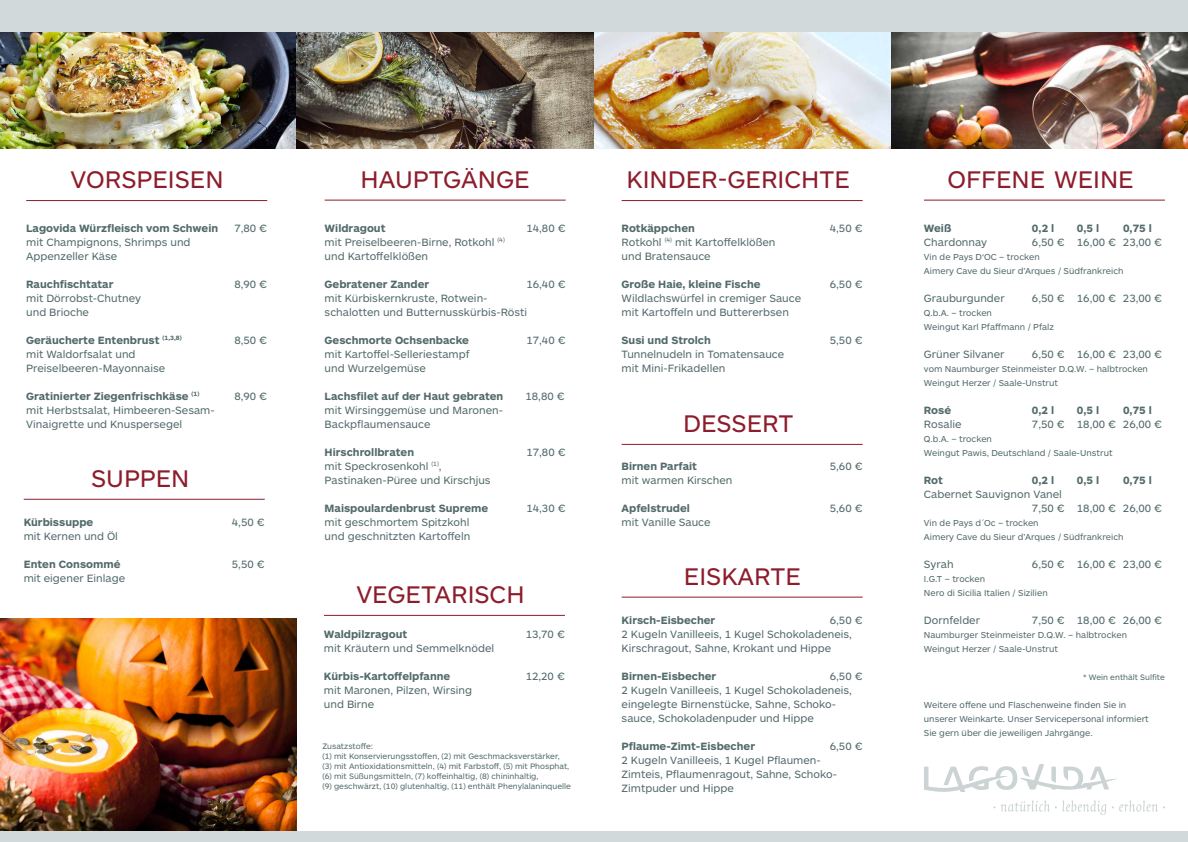
<style>
.page{position:relative;width:1188px;height:842px;background:#fff}
.page>*{position:absolute;margin:0;border:0;box-sizing:border-box;transform-origin:0 0}
.t1{font:25px "ARS Maquette Pro";color:#8d1d2c}
.t2{font:11px/14px "ARS Maquette Pro";color:#536a6b}
.t3{font:700 11px "ARS Maquette Pro";color:#536a6b}
.t4{font:9px/14px "ARS Maquette Pro";color:#536a6b}
.t5{font:8.2px/9.8px "ARS Maquette Pro";color:#536a6b}
</style>
<div class="page">
<img style="left:0;top:32px;width:1188px;height:116px">
<img style="left:0;top:618px;width:297px;height:214px">
<div style="left:0;top:0;width:1188px;height:32px;background:#d2d9da"></div>
<hr style="left:26px;top:200px;width:241px;height:1px;background:#8d1d2c">
<hr style="left:325px;top:200px;width:241px;height:1px;background:#8d1d2c">
<hr style="left:924px;top:200px;width:241px;height:1px;background:#8d1d2c">
<hr style="left:621px;top:200px;width:241px;height:1px;background:#8d1d2c">
<hr style="left:621px;top:444px;width:241px;height:1px;background:#8d1d2c">
<hr style="left:24px;top:499px;width:241px;height:1px;background:#8d1d2c">
<hr style="left:324px;top:615px;width:241px;height:1px;background:#8d1d2c">
<hr style="left:621px;top:597px;width:241px;height:1px;background:#8d1d2c">
<div style="left:0;top:832px;width:1188px;height:10px;background:#d2d9da"></div>
<svg style="left:924px;top:764px;width:241px;height:51px"></svg>
<h1 class="t1" style="left:71px;top:163px;width:154px">Vorspeisen</h1>
<h1 class="t1" style="left:360px;top:163px;width:153px">Hauptgänge</h1>
<h1 class="t1" style="left:947px;top:163px;width:184px">offene Weine</h1>
<p class="t3" style="left:26px;top:221px;width:193px">Lagovida Würzfleisch vom Schwein</p>
<p class="t2" style="left:234px;top:221px;width:34px">7,80 €</p>
<p class="t2" style="left:26px;top:235px;width:166px">mit Champignons, Shrimps und<br>Appenzeller Käse</p>
<p class="t3" style="left:26px;top:277px;width:89px">Rauchfischtatar</p>
<p class="t2" style="left:234px;top:277px;width:34px">8,90 €</p>
<p class="t2" style="left:26px;top:291px;width:116px">mit Dörrobst-Chutney und Brioche</p>
<p class="t3" style="left:26px;top:333px;width:157px">Geräucherte Entenbrust <sup>(1,3,8)</sup></p>
<p class="t2" style="left:234px;top:333px;width:34px">8,50 €</p>
<p class="t2" style="left:26px;top:347px;width:140px">mit Waldorfsalat und<br>Preiselbeeren-Mayonnaise</p>
<p class="t3" style="left:26px;top:389px;width:175px">Gratinierter Ziegenfrischkäse <sup>(1)</sup></p>
<p class="t2" style="left:234px;top:389px;width:34px">8,90 €</p>
<p class="t2" style="left:26px;top:403px;width:190px">mit Herbstsalat, Himbeeren-Sesam-<br>Vinaigrette und Knuspersegel</p>
<h1 class="t1" style="left:626px;top:163px;width:175px">Kinder-gerichte</h1>
<p class="t3" style="left:621px;top:221px;width:75px">Rotkäppchen</p>
<p class="t2" style="left:830px;top:221px;width:34px">4,50 €</p>
<p class="t2" style="left:621px;top:235px;width:155px">Rotkohl <sup>(4)</sup> mit Kartoffelklößen und Bratensauce</p>
<p class="t3" style="left:621px;top:277px;width:140px">Große Haie, kleine Fische</p>
<p class="t2" style="left:830px;top:277px;width:34px">6,50 €</p>
<p class="t2" style="left:621px;top:291px;width:181px">Wildlachswürfel in cremiger Sauce mit Kartoffeln und Buttererbsen</p>
<p class="t3" style="left:621px;top:333px;width:91px">Susi und Strolch</p>
<p class="t2" style="left:830px;top:333px;width:34px">5,50 €</p>
<p class="t2" style="left:621px;top:347px;width:164px">Tunnelnudeln in Tomatensauce mit Mini-Frikadellen</p>
<p class="t3" style="left:924px;top:221px;width:29px">Weiß</p>
<p class="t3" style="left:1032px;top:221px;width:24px">0,2 l</p>
<p class="t3" style="left:1077px;top:221px;width:24px">0,5 l</p>
<p class="t3" style="left:1123px;top:221px;width:30px">0,75 l</p>
<p class="t2" style="left:924px;top:235px;width:65px">Chardonnay</p>
<p class="t2" style="left:1032px;top:235px;width:132px">6,50 € 16,00 € 23,00 €</p>
<p class="t4" style="left:924px;top:249px;width:201px">Vin de Pays D‘OC – trocken<br>Aimery Cave du Sieur d’Arques / Südfrankreich</p>
<p class="t2" style="left:924px;top:291px;width:82px">Grauburgunder</p>
<p class="t2" style="left:1032px;top:291px;width:132px">6,50 € 16,00 € 23,00 €</p>
<p class="t4" style="left:924px;top:305px;width:132px">Q.b.A. – trocken<br>Weingut Karl Pfaffmann / Pfalz</p>
<p class="t2" style="left:924px;top:347px;width:82px">Grüner Silvaner</p>
<p class="t2" style="left:1032px;top:347px;width:132px">6,50 € 16,00 € 23,00 €</p>
<p class="t4" style="left:924px;top:361px;width:225px">vom Naumburger Steinmeister D.Q.W. – halbtrocken<br>Weingut Herzer / Saale-U nstrut</p>
<p class="t3" style="left:924px;top:403px;width:29px">Rosé</p>
<p class="t3" style="left:1032px;top:403px;width:24px">0,2 l</p>
<p class="t3" style="left:1077px;top:403px;width:24px">0,5 l</p>
<p class="t3" style="left:1123px;top:403px;width:30px">0,75 l</p>
<p class="t2" style="left:924px;top:417px;width:39px">Rosalie</p>
<p class="t2" style="left:1032px;top:417px;width:132px">7,50 € 18,00 € 26,00 €</p>
<p class="t4" style="left:924px;top:431px;width:190px">Q.b.A. – trocken<br>Weingut Pawis, Deutschland / Saale-U nstrut</p>
<p class="t3" style="left:924px;top:473px;width:21px">Rot</p>
<p class="t3" style="left:1032px;top:473px;width:24px">0,2 l</p>
<p class="t3" style="left:1077px;top:473px;width:24px">0,5 l</p>
<p class="t3" style="left:1123px;top:473px;width:30px">0,75 l</p>
<p class="t2" style="left:1032px;top:487px;width:132px;text-indent:-108px">Cabernet Sauvignon Vanel<br>7,50 € 18,00 € 26,00 €</p>
<p class="t4" style="left:924px;top:515px;width:201px">Vin de Pays d´Oc – trocken<br>Aimery Cave du Sieur d’Arques / Südfrankreich</p>
<p class="t2" style="left:924px;top:557px;width:31px">Syrah</p>
<p class="t2" style="left:1032px;top:557px;width:132px">6,50 € 16,00 € 23,00 €</p>
<p class="t4" style="left:924px;top:571px;width:125px">I .G.T – trocken<br>Nero di Sicilia Italien / Sizilien</p>
<p class="t2" style="left:924px;top:613px;width:58px">Dornfelder</p>
<p class="t2" style="left:1032px;top:613px;width:132px">7,50 € 18,00 € 26,00 €</p>
<p class="t4" style="left:924px;top:627px;width:205px">Naumburger Steinmeister D.Q.W. – halbtrocken<br>Weingut Herzer / Saale-U nstrut</p>
<p class="t5" style="left:1083px;top:672px;width:83px">* Wein enthält Sulfite</p>
<p class="t4" style="left:924px;top:697px;width:226px">Weitere offene und Flaschenweine finden Sie in unserer Weinkarte. U nser Servicepersonal informiert<br>Sie gern über die jeweiligen Jahrgänge.</p>
<p class="t3" style="left:325px;top:221px;width:62px">Wildragout</p>
<p class="t2" style="left:526px;top:221px;width:41px">14,80 €</p>
<p class="t2" style="left:325px;top:235px;width:182px">mit Preiselbeeren-Birne, Rotkohl <sup>(4) </sup>und Kartoffelklößen</p>
<p class="t3" style="left:325px;top:277px;width:106px">Gebratener Zander</p>
<p class="t2" style="left:526px;top:277px;width:41px">16,40 €</p>
<p class="t2" style="left:325px;top:291px;width:204px">mit Kürbiskernkruste, Rotwein&shy;schalotten und Butternusskürbis-Rösti</p>
<p class="t3" style="left:325px;top:333px;width:146px">Geschmorte Ochsenbacke</p>
<p class="t2" style="left:526px;top:333px;width:41px">17,40 €</p>
<p class="t2" style="left:325px;top:347px;width:146px">mit Kartoffel-Selleriestampf und Wurzelgemüse</p>
<p class="t3" style="left:325px;top:389px;width:180px">Lachsfilet auf der Haut gebraten</p>
<p class="t2" style="left:525px;top:389px;width:41px">18,80 €</p>
<p class="t2" style="left:325px;top:403px;width:180px">mit Wirsinggemüse und Maronen-<br>Backpflaumensauce</p>
<p class="t3" style="left:325px;top:445px;width:91px">Hirschrollbraten</p>
<p class="t2" style="left:526px;top:445px;width:41px">17,80 €</p>
<p class="t2" style="left:325px;top:459px;width:167px">mit Speckrosenkohl <sup>(1)</sup>,<br>Pastinaken-Püree und Kirschjus</p>
<p class="t3" style="left:325px;top:501px;width:165px">Maispoulardenbrust Supreme</p>
<p class="t2" style="left:526px;top:501px;width:41px">14,30 €</p>
<p class="t2" style="left:325px;top:515px;width:147px">mit geschmortem Spitzkohl und geschnitzten Kartoffeln</p>
<h1 class="t1" style="left:683px;top:407px;width:110px">Dessert</h1>
<p class="t3" style="left:621px;top:459px;width:77px">Birnen Parfait</p>
<p class="t2" style="left:830px;top:459px;width:34px">5,60 €</p>
<p class="t2" style="left:621px;top:473px;width:112px">mit warmen Kirschen</p>
<p class="t3" style="left:621px;top:501px;width:70px">Apfelstrudel</p>
<p class="t2" style="left:830px;top:501px;width:34px">5,60 €</p>
<p class="t2" style="left:621px;top:515px;width:90px">mit Vanille Sauce</p>
<h1 class="t1" style="left:91px;top:462px;width:100px">Suppen</h1>
<p class="t3" style="left:24px;top:515px;width:71px">Kürbissuppe</p>
<p class="t2" style="left:232px;top:515px;width:34px">4,50 €</p>
<p class="t2" style="left:24px;top:529px;width:96px">mit Kernen und Öl</p>
<p class="t3" style="left:24px;top:557px;width:98px">Enten Consommé</p>
<p class="t2" style="left:232px;top:557px;width:34px">5,50 €</p>
<p class="t2" style="left:24px;top:571px;width:103px">mit eigener Einlage</p>
<h1 class="t1" style="left:684px;top:560px;width:102px">Eiskarte</h1>
<p class="t3" style="left:621px;top:613px;width:95px">Kirsch-Eisbecher</p>
<h1 class="t1" style="left:356px;top:578px;width:33px">Vegeta</h1>
<h1 class="t1" style="left:451px;top:578px;width:56px">risch</h1>
<p class="t3" style="left:324px;top:627px;width:85px">Waldpilzragout</p>
<p class="t2" style="left:526px;top:627px;width:41px">13,70 €</p>
<p class="t2" style="left:324px;top:641px;width:172px">mit Kräutern und Semmelknödel</p>
<p class="t3" style="left:324px;top:669px;width:128px">Kürbis-Kartoffelpfanne</p>
<p class="t2" style="left:526px;top:669px;width:41px">12,20 €</p>
<p class="t2" style="left:324px;top:683px;width:150px">mit Maronen, Pilzen, Wirsing und Birne</p>
<p class="t2" style="left:621px;top:613px;width:242px;text-indent:208px">6,50 €<br>2 Kugeln Vanilleeis, 1 Kugel Schokoladeneis,<br>Kirschragout, Sahne, Krokant und Hippe</p>
<p class="t3" style="left:621px;top:669px;width:96px">Birnen-Eisbecher</p>
<p class="t2" style="left:621px;top:669px;width:242px;text-indent:208px">6,50 €<br>2 Kugeln Vanilleeis, 1 Kugel Schokoladeneis, eingelegte Birnenstücke, Sahne, Schoko&shy;sauce, Schokoladenpuder und Hippe</p>
<p class="t3" style="left:621px;top:739px;width:135px">Pflaume-Zimt-Eisbecher</p>
<p class="t2" style="left:830px;top:739px;width:34px">6,50 €</p>
<p class="t2" style="left:621px;top:753px;width:217px">2 Kugeln Vanilleeis, 1 Kugel Pflaumen-<br>Zimteis, Pflaumenragout, Sahne, Schoko-<br>Zimtpuder und Hippe</p>
<p class="t5" style="left:322px;top:741px;width:250px">Zusatzstoffe:<br>(1) mit Konservierungsstoffen, (2) mit Geschmacksverstärker, (3) mit Antioxidationsmitteln, (4) mit Farbstoff, (5) mit Phosphat, (6) mit Süßungsmitteln, (7) koffeinhaltig, (8) chininhaltig,<br>(9) geschwärzt, (10) glutenhaltig, (11) enthält Phenylalaninquelle</p>
</div>
